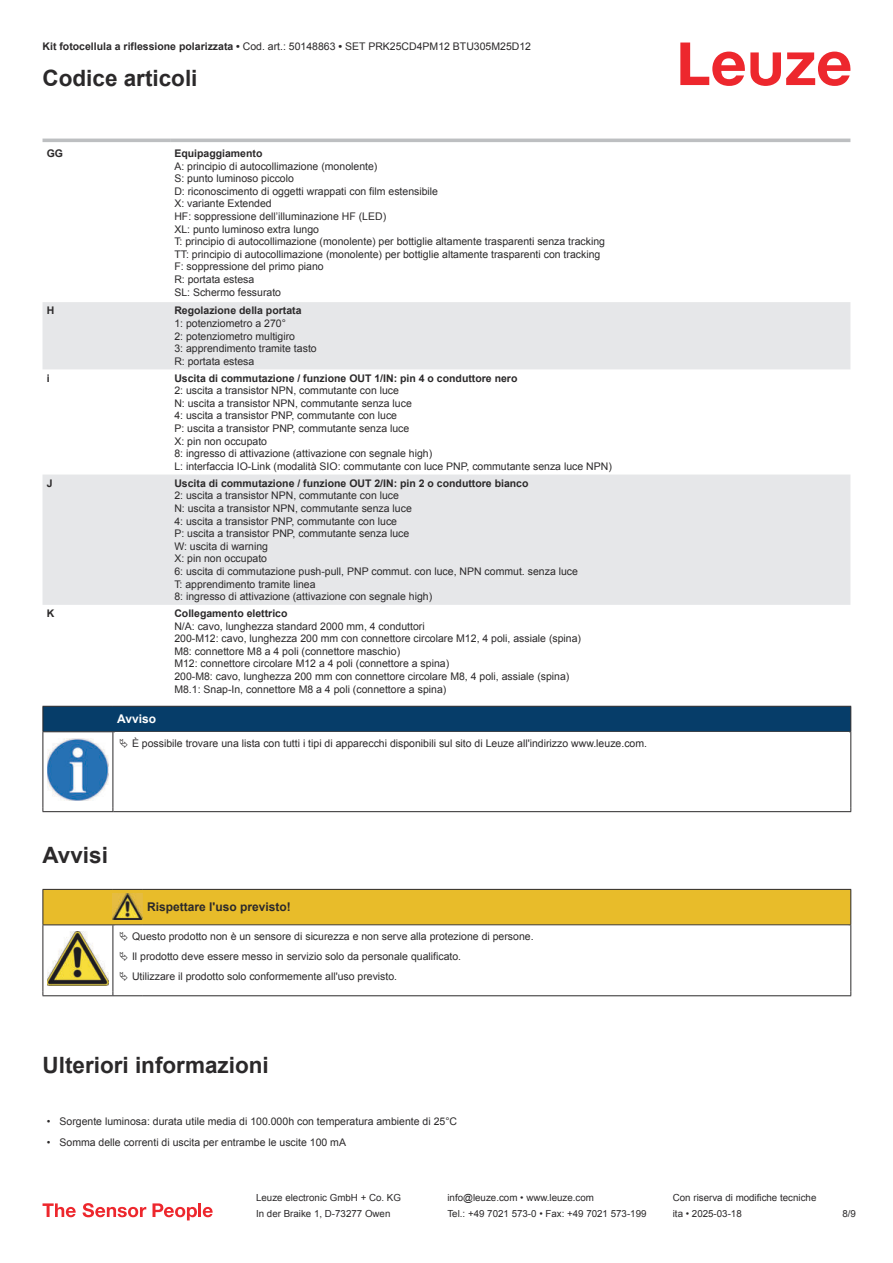
<style>
.page{position:relative;width:893px;height:1263px;background:#fff}
.page>*{position:absolute;margin:0;border:0;box-sizing:border-box;transform-origin:0 0}
.t1{font:700 22.5px "Arial";color:#2b292a}
.t2{font:700 12px "Arial";color:#2b292a}
.t3{font:700 12px "Arial";color:#fff}
.t4{font:10.5px/12.6px "Arial";color:#2b292a}
.t5{font:700 10.5px "Arial";color:#2b292a}
.t6{font:9.75px "Arial";color:#2b292a}
.s1{font-weight:700}
</style>
<div class="page">
<svg style="left:680px;top:43px;width:170px;height:43px"></svg>
<svg style="left:43px;top:302px;width:807px;height:303px;fill:#e6e7e9"></svg>
<hr style="left:43px;top:139px;width:127px;height:3px;background:#bdbfc1">
<hr style="left:170px;top:139px;width:680px;height:3px;background:#bdbfc1">
<svg style="left:43px;top:1203px;width:33px;height:14px"></svg>
<svg style="left:83px;top:1203px;width:63px;height:14px"></svg>
<svg style="left:153px;top:1203px;width:44px;height:17px"></svg>
<hr style="left:198px;top:1203px;width:3px;height:14px;background:#ed272d">
<svg style="left:203px;top:1207px;width:10px;height:10px"></svg>
<div style="left:43px;top:706px;width:808px;height:26px;background:#063d69"></div>
<hr style="left:113px;top:731px;width:738px;height:1px;background:#2b292a">
<hr style="left:43px;top:732px;width:1px;height:75px;background:#2b292a">
<hr style="left:113px;top:732px;width:1px;height:75px;background:#2b292a">
<hr style="left:850px;top:732px;width:1px;height:75px;background:#2b292a">
<hr style="left:43px;top:811px;width:70px;height:1px;background:#2b292a">
<hr style="left:113px;top:811px;width:738px;height:1px;background:#2b292a">
<img style="left:47px;top:738px;width:61px;height:63px">
<hr style="left:43px;top:995px;width:70px;height:1px;background:#2b292a">
<hr style="left:113px;top:995px;width:30px;height:1px;background:#2b292a">
<hr style="left:143px;top:995px;width:708px;height:1px;background:#2b292a">
<svg style="left:43px;top:889px;width:808px;height:106px"></svg>
<p class="t4" style="left:43px;top:41px;width:490px"><span class="s1">Kit fotocellula a riflessione polarizzata •</span> Cod. art.: 50148863 <span class="s1">•</span> SET PRK25CD4PM12 BTU305M25D12</p>
<h1 class="t1" style="left:43px;top:70px;width:157px">Codice articoli</h1>
<p class="t5" style="left:47px;top:149px;width:18px">GG</p>
<p class="t5" style="left:174px;top:149px;width:90px">Equipaggiamento</p>
<p class="t4" style="left:174px;top:161px;width:432px">A: principio di autocollimazione (monolente)<br>S: punto luminoso piccolo<br>D: riconoscimento di oggetti wrappati con film estensibile<br>X: variante Extended<br>HF: soppressione dell’illuminazione HF (LED)<br>XL: punto luminoso extra lungo<br>T: principio di autocollimazione (monolente) per bottiglie altamente trasparenti senza tracking TT: principio di autocollimazione (monolente) per bottiglie altamente trasparenti con tracking F: soppressione del primo piano<br>R: portata estesa<br>SL: Schermo fessurato</p>
<p class="t5" style="left:47px;top:307px;width:9px">H</p>
<p class="t5" style="left:174px;top:307px;width:129px">Regolazione della portata</p>
<p class="t4" style="left:174px;top:318px;width:144px">1: potenziometro a 270°<br>2: potenziometro multigiro<br>3: apprendimento tramite tasto<br>R: portata estesa</p>
<p class="t5" style="left:47px;top:374px;width:4px">i</p>
<p class="t5" style="left:174px;top:374px;width:345px">Uscita di commutazione / funzione OUT 1/IN: pin 4 o conduttore nero</p>
<p class="t4" style="left:174px;top:385px;width:439px">2: uscita a transistor NPN, commutante con luce<br>N: uscita a transistor NPN, commutante senza luce<br>4: uscita a transistor PNP, commutante con luce<br>P: uscita a transistor PNP, commutante senza luce<br>X: pin non occupato<br>8: ingresso di attivazione (attivazione con segnale high)<br>L: interfaccia IO-Link (modalità SIO: commutante con luce PNP, commutante senza luce NPN)</p>
<p class="t5" style="left:47px;top:479px;width:7px">J</p>
<p class="t5" style="left:174px;top:479px;width:356px">Uscita di commutazione / funzione OUT 2/IN: pin 2 o conduttore bianco</p>
<p class="t4" style="left:174px;top:490px;width:405px">2: uscita a transistor NPN, commutante con luce<br>N: uscita a transistor NPN, commutante senza luce<br>4: uscita a transistor PNP, commutante con luce<br>P: uscita a transistor PNP, commutante senza luce<br>W: uscita di warning<br>X: pin non occupato<br>6: uscita di commutazione push-pull, PNP commut. con luce, NPN commut. senza luce T: apprendimento tramite linea<br>8: ingresso di attivazione (attivazione con segnale high)</p>
<p class="t5" style="left:47px;top:609px;width:9px">K</p>
<p class="t5" style="left:174px;top:609px;width:115px">Collegamento elettrico</p>
<p class="t4" style="left:174px;top:621px;width:408px">N/A: cavo, lunghezza standard 2000 mm, 4 conduttori<br>200-M12: cavo, lunghezza 200 mm con connettore circolare M12, 4 poli, assiale (spina)<br>M8: connettore M8 a 4 poli (connettore maschio)<br>M12: connettore circolare M12 a 4 poli (connettore a spina)<br>200-M8: cavo, lunghezza 200 mm con connettore circolare M8, 4 poli, assiale (spina)<br>M8.1: Snap-In, connettore M8 a 4 poli (connettore a spina)</p>
<p class="t3" style="left:117px;top:714px;width:40px">Avviso</p>
<p class="t4" style="left:132px;top:737px;width:517px">È possibile trovare una lista con tutti i tipi di apparecchi disponibili sul sito di Leuze all'indirizzo www.leuze.com.</p>
<h1 class="t1" style="left:43px;top:846px;width:67px">Avvisi</h1>
<p class="t2" style="left:147px;top:902px;width:145px">Rispettare l'uso previsto!</p>
<p class="t4" style="left:132px;top:927px;width:403px;line-height:20.2px">Questo prodotto non è un sensore di sicurezza e non serve alla protezione di persone.<br>Il prodotto deve essere messo in servizio solo da personale qualificato.<br>Utilizzare il prodotto solo conformemente all'uso previsto.</p>
<h1 class="t1" style="left:43px;top:1056px;width:228px">Ulteriori informazioni</h1>
<p class="t4" style="left:47px;top:1116px;width:412px">• Sorgente luminosa: durata utile media di 100.000h con temperatura ambiente di 25°C</p>
<p class="t4" style="left:47px;top:1136px;width:301px">• Somma delle correnti di uscita per entrambe le uscite 100 mA</p>
<p class="t6" style="left:256px;top:1194px;width:146px">Leuze electronic GmbH + Co. KG</p>
<p class="t6" style="left:447px;top:1194px;width:148px">info@leuze.com • www.leuze.com</p>
<p class="t6" style="left:673px;top:1194px;width:145px">Con riserva di modifiche tecniche</p>
<p class="t6" style="left:256px;top:1210px;width:136px">In der Braike 1, D-73277 Owen</p>
<p class="t6" style="left:447px;top:1210px;width:201px">Tel.: +49 7021 573-0 • Fax: +49 7021 573-199</p>
<p class="t6" style="left:673px;top:1210px;width:70px">ita • 2025-03-18</p>
<p class="t6" style="left:842px;top:1210px;width:15px">8 /9</p>
</div>
